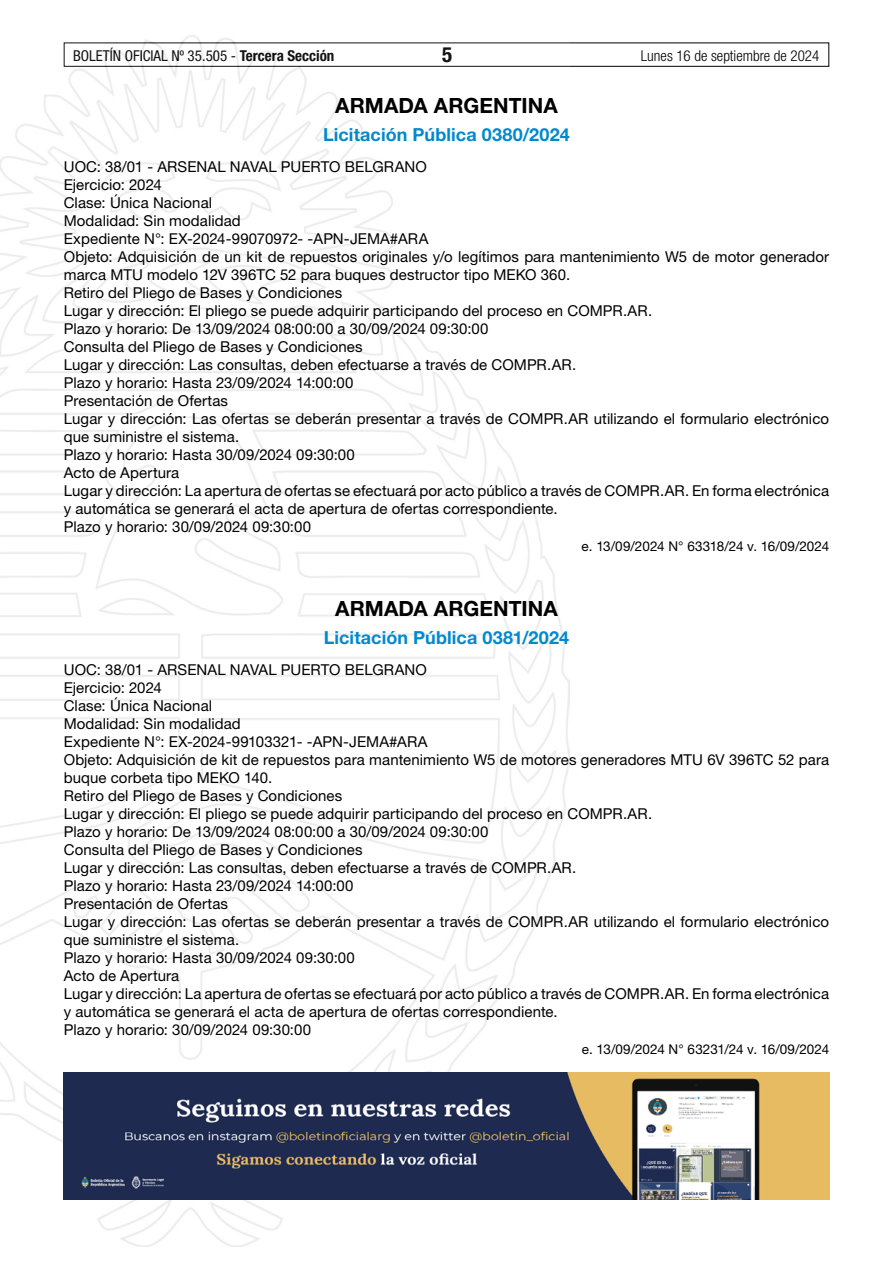
<style>
.page{position:relative;width:893px;height:1263px;background:#fff}
.page>*{position:absolute;margin:0;border:0;box-sizing:border-box;transform-origin:0 0}
.t1{font:700 21px "Helvetica Neue LT Std";letter-spacing:.005em;color:#000}
.t2{font:700 condensed 21px "Helvetica Neue LT Std";color:#000}
.t3{font:700 18px "Helvetica Neue LT Std";letter-spacing:.005em;color:#0089cf}
.t4{font:15px/18px "Helvetica Neue LT Std";letter-spacing:.005em;color:#000}
.t5{font:condensed 15px "Helvetica Neue LT Std";color:#000}
.t6{font:300 condensed 15px "Helvetica Neue LT Std";color:#000}
.t7{font:13.5px "Helvetica Neue LT Std";letter-spacing:-.005em;color:#000}
.s1{font-weight:700}
</style>
<div class="page">
<div style="left:64px;top:43px;width:765px;height:24px;border:1px solid #000"></div>
<img style="left:0;top:35px;width:569px;height:1211px">
<img style="left:64px;top:1072px;width:765px;height:127px">
<p class="t5" style="left:73px;top:47px;width:263px">BOLETÍN OFICIAL Nº 35.505 - <span class="s1">Tercera Sección</span></p>
<h1 class="t2" style="left:442px;top:42px;width:12px">5</h1>
<p class="t6" style="left:641px;top:47px;width:180px">Lunes 16 de septiembre de 2024</p>
<h1 class="t1" style="left:335px;top:92px;width:224px">ARMADA ARGENTINA</h1>
<p class="t3" style="left:323px;top:123px;width:248px">Licitación Pública 0380/2024</p>
<p class="t4" style="left:64px;top:157px;width:767px">UOC: 38/01 - ARSENAL NAVAL PUERTO BELGRANO<br>Ejercicio: 2024<br>Clase: Única Nacional<br>Modalidad: Sin modalidad<br>Expediente N°: EX-2024-99070972- -APN-JEMA#ARA<br>Objeto: Adquisición de un kit de repuestos originales y/o legítimos para mantenimiento W5 de motor generador marca MTU modelo 12V 396TC 52 para buques destructor tipo MEKO 360.<br>Retiro del Pliego de Bases y Condiciones<br>Lugar y dirección: El pliego se puede adquirir participando del proceso en COMPR.AR.<br>Plazo y horario: De 13/09/2024 08:00:00 a 30/09/2024 09:30:00<br>Consulta del Pliego de Bases y Condiciones<br>Lugar y dirección: Las consultas, deben efectuarse a través de COMPR.AR.<br>Plazo y horario: Hasta 23/09/2024 14:00:00<br>Presentación de Ofertas<br>Lugar y dirección: Las ofertas se deberán presentar a través de COMPR.AR utilizando el formulario electrónico que suministre el sistema.<br>Plazo y horario: Hasta 30/09/2024 09:30:00<br>Acto de Apertura<br>Lugar y dirección: La apertura de ofertas se efectuará por acto público a través de COMPR.AR. En forma electrónica y automática se generará el acta de apertura de ofertas correspondiente.<br>Plazo y horario: 30/09/2024 09:30:00</p>
<p class="t7" style="left:582px;top:538px;width:249px">e. 13/09/2024 N° 63318/24 v. 16/09/2024</p>
<h1 class="t1" style="left:335px;top:596px;width:224px">ARMADA ARGENTINA</h1>
<p class="t3" style="left:324px;top:627px;width:247px">Licitación Pública 0381/2024</p>
<p class="t4" style="left:64px;top:660px;width:767px">UOC: 38/01 - ARSENAL NAVAL PUERTO BELGRANO<br>Ejercicio: 2024<br>Clase: Única Nacional<br>Modalidad: Sin modalidad<br>Expediente N°: EX-2024-99103321- -APN-JEMA#ARA<br>Objeto: Adquisición de kit de repuestos para mantenimiento W5 de motores generadores MTU 6V 396TC 52 para buque corbeta tipo MEKO 140.<br>Retiro del Pliego de Bases y Condiciones<br>Lugar y dirección: El pliego se puede adquirir participando del proceso en COMPR.AR.<br>Plazo y horario: De 13/09/2024 08:00:00 a 30/09/2024 09:30:00<br>Consulta del Pliego de Bases y Condiciones<br>Lugar y dirección: Las consultas, deben efectuarse a través de COMPR.AR.<br>Plazo y horario: Hasta 23/09/2024 14:00:00<br>Presentación de Ofertas<br>Lugar y dirección: Las ofertas se deberán presentar a través de COMPR.AR utilizando el formulario electrónico que suministre el sistema.<br>Plazo y horario: Hasta 30/09/2024 09:30:00<br>Acto de Apertura<br>Lugar y dirección: La apertura de ofertas se efectuará por acto público a través de COMPR.AR. En forma electrónica y automática se generará el acta de apertura de ofertas correspondiente.<br>Plazo y horario: 30/09/2024 09:30:00</p>
<p class="t7" style="left:582px;top:1041px;width:249px">e. 13/09/2024 N° 63231/24 v. 16/09/2024</p>
</div>
